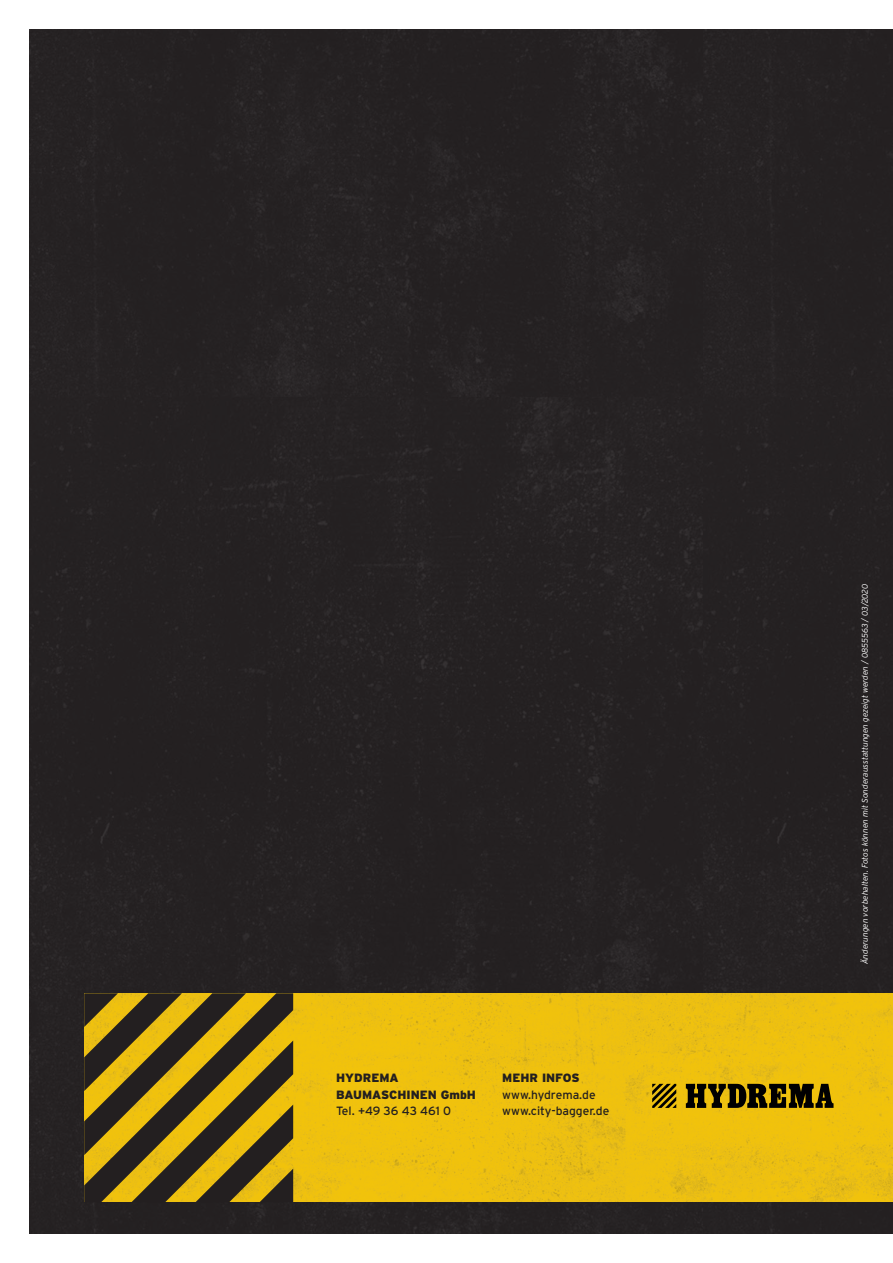
<style>
.page{position:relative;width:893px;height:1263px;background:#fff}
.page>*{position:absolute;margin:0;border:0;box-sizing:border-box;transform-origin:0 0}
.t1{font:12px/16.5px "Interstate";color:#231f20}
.t2{font:900 12px/16.5px "Interstate";color:#231f20}
.t3{font:italic 300 8.25px "Interstate";color:#fff}
</style>
<div class="page">
<div style="left:30px;top:30px;width:863px;height:1204px;background:#252122"></div>
<img style="left:293px;top:994px;width:600px;height:208px">
<svg style="left:84px;top:993px;width:209px;height:209px;background:#826a18"></svg>
<svg style="left:652px;top:1084px;width:24px;height:24px"></svg>
<svg style="left:686px;top:1084px;width:147px;height:24px;background:#4b3c05"></svg>
<h1 class="t2" style="left:336px;top:1070px;width:141px">HYDREMA<br>BAUMASCHINEN GmbH</h1>
<h1 class="t1" style="left:336px;top:1103px;width:116px">Tel. +49 36 43 461 0</h1>
<h1 class="t2" style="left:502px;top:1070px;width:79px">MEHR INFOS</h1>
<h1 class="t1" style="left:502px;top:1086px;width:109px">www.hydrema.de www.city-bagger.de</h1>
<p class="t3" style="left:860px;top:964px;width:382px;rotate:-90deg">Änderungen vorbehalten. Fotos können mit Sonderausstattungen gezeigt werden / 0855563 / 03/2020</p>
</div>
